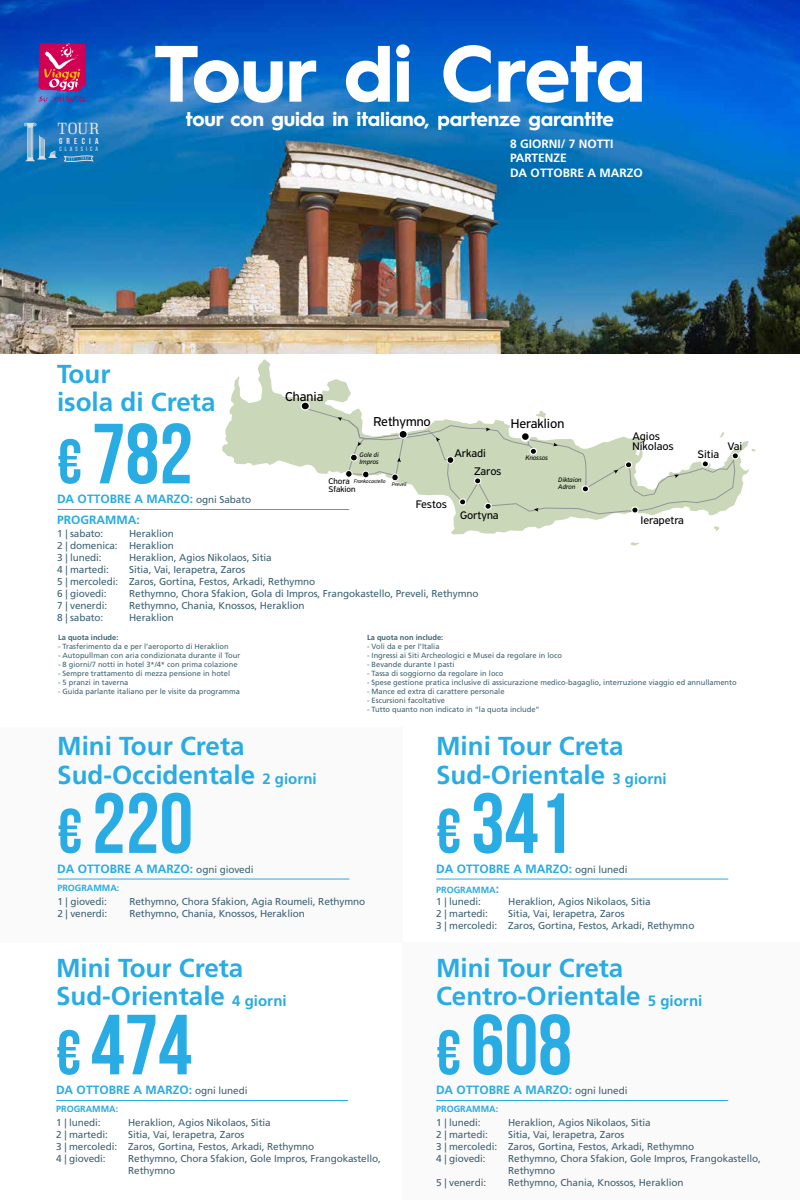
<style>
.page{position:relative;width:800px;height:1200px;background:#fff}
.page>*{position:absolute;margin:0;border:0;box-sizing:border-box;transform-origin:0 0}
.t1{font:700 85.1px "Bebas Neue";color:#29abe3}
.t2{font:700 80px "Hurme Geometric Sans 1";letter-spacing:-.01em;color:#fff}
.t3{font:700 26px/29px "Frutiger";color:#29abe3}
.t4{font:700 20px "Hurme Geometric Sans 1";letter-spacing:-.01em;color:#fff}
.t5{font:15.9px "Bodonitown";color:#edeced}
.t6{font:13.7px "PF Highway Sans Pro";color:#000}
.t7{font:700 12px "Frutiger";color:#29abe3}
.t8{font:700 12px/14.4px "Frutiger";color:#fff}
.t9{font:11.7px/10.8px "PF Highway Sans Pro";color:#000}
.t10{font:10px/12px "Frutiger";letter-spacing:-.01em;color:#3f6373}
.t11{font:700 9px "Frutiger";color:#29abe3}
.t12{font:8.8px/8.8px "PF Highway Sans Pro";color:#000}
.t13{font:700 8.6px "Bebas Neue";letter-spacing:.5em;color:#edeced}
.t14{font:7.5px "Frutiger";color:#3f6373}
.t15{font:700 7.5px "Frutiger";color:#3f6373}
.t16{font:italic 7px/6.7px "PF Highway Sans Pro";color:#000}
.t17{font:6.1px "Bebas Neue";letter-spacing:.5em;color:#edeced}
.t18{font:italic 5.5px "PF Highway Sans Pro";color:#000}
.s1{font-size:62.9px}
.s2{font-weight:700;font-size:12px;color:#29abe3}
.s3{font-size:15px}
.s4{font-weight:400;font-size:10px;color:#3f6373}
.s5{font-size:12px}
</style>
<div class="page">
<div style="left:402px;top:943px;width:398px;height:257px;background:#fafafa"></div>
<div style="left:0;top:728px;width:402px;height:215px;background:#fafafa"></div>
<svg style="left:222px;top:359px;width:527px;height:175px"></svg>
<svg style="left:714px;top:526px;width:5px;height:5px"></svg>
<svg style="left:631px;top:542px;width:8px;height:3px"></svg>
<svg style="left:301px;top:402px;width:438px;height:112px"></svg>
<img style="left:0;top:0;width:800px;height:354px">
<svg style="left:38px;top:43px;width:48px;height:59px;background:#b2397a"></svg>
<svg style="left:64px;top:154px;width:29px;height:8px"></svg>
<svg style="left:24px;top:123px;width:33px;height:38px"></svg>
<hr style="left:57px;top:509px;width:292px;height:1px;background:#29abe3">
<hr style="left:56px;top:1100px;width:292px;height:1px;background:#29abe3">
<hr style="left:436px;top:1100px;width:292px;height:1px;background:#29abe3">
<hr style="left:436px;top:879px;width:292px;height:1px;background:#29abe3">
<hr style="left:57px;top:879px;width:292px;height:1px;background:#29abe3">
<h3 class="t5" style="left:58px;top:119px;width:43px">TOUR</h3>
<p class="t13" style="left:59px;top:136px;width:41px">GRECIA</p>
<p class="t17" style="left:59px;top:146px;width:40px">CLASSICA</p>
<h2 class="t2" style="left:154px;top:18px;width:493px">Tour di Creta</h2>
<h3 class="t4" style="left:186px;top:105px;width:430px">tour con guida in italiano, partenze garantite</h3>
<p class="t8" style="left:510px;top:137px;width:134px">8 giorni/ 7 notti partenze<br>da ottobre a marzo</p>
<h3 class="t3" style="left:57px;top:359px;width:160px">Tour<br>isola di Creta</h3>
<h1 class="t1" style="left:57px;top:407px;width:137px"><span class="s1">€</span> 782</h1>
<p class="t7" style="left:57px;top:492px;width:100px">da ottobre A MAR</p>
<p class="t10" style="left:174px;top:494px;width:79px"><span class="s2">ZO:</span> ogni Sabato</p>
<p class="t7" style="left:57px;top:512px;width:84px">Programma:</p>
<p class="t10" style="left:57px;top:528px;width:118px;text-align:justify;text-indent:72px">Heraklion 2 | domenica: Heraklion 3 | lunedi:</p>
<p class="t10" style="left:57px;top:528px;width:48px">1 | sabato:</p>
<p class="t10" style="left:129px;top:552px;width:144px">Heraklion, Agios Nikolaos, Sitia</p>
<h3 class="t6" style="left:285px;top:388px;width:40px">Chania</h3>
<h3 class="t6" style="left:373px;top:413px;width:59px">Rethymno</h3>
<h3 class="t6" style="left:511px;top:416px;width:55px">Heraklion</h3>
<p class="t16" style="left:360px;top:451px;width:21px">Gole di<br>Impros</p>
<p class="t9" style="left:455px;top:448px;width:33px">Arkadi</p>
<p class="t16" style="left:525px;top:455px;width:24px">Knossos</p>
<p class="t12" style="left:329px;top:476px;width:28px">Chora<br>Sfakion</p>
<p class="t18" style="left:354px;top:478px;width:33px">Frankocastello</p>
<p class="t18" style="left:392px;top:481px;width:16px">Preveli</p>
<p class="t9" style="left:474px;top:466px;width:29px">Zaros</p>
<p class="t16" style="left:558px;top:476px;width:25px">Diktaion<br>Adron</p>
<p class="t9" style="left:416px;top:499px;width:33px">Festos</p>
<p class="t9" style="left:460px;top:509px;width:40px">Gortyna</p>
<p class="t10" style="left:57px;top:564px;width:53px">4 | martedi:</p>
<p class="t10" style="left:57px;top:564px;width:260px;text-indent:72px">Sitia, Vai, Ierapetra, Zaros<br>5 | mercoledi: Zaros, Gortina, Festos, Arkadi, Rethymno<br>6 | giovedi:</p>
<p class="t10" style="left:129px;top:588px;width:351px">Rethymno, Chora Sfakion, Gola di Impros, Frangokastello, Preveli, Rethymno</p>
<p class="t10" style="left:57px;top:600px;width:52px">7 | venerdi:</p>
<p class="t10" style="left:129px;top:600px;width:177px">Rethymno, Chania, Knossos, Heraklion</p>
<p class="t10" style="left:57px;top:612px;width:48px">8 | sabato:</p>
<p class="t10" style="left:129px;top:612px;width:46px">Heraklion</p>
<p class="t9" style="left:632px;top:430px;width:43px">Agios<br>Nikolaos</p>
<p class="t9" style="left:698px;top:449px;width:23px">Sitia</p>
<p class="t9" style="left:728px;top:441px;width:16px">Vai</p>
<p class="t9" style="left:641px;top:515px;width:45px">Ierapetra</p>
<p class="t15" style="left:58px;top:633px;width:62px">La quota include:</p>
<p class="t14" style="left:58px;top:642px;width:172px">- Trasferimento da e per l’aeroporto di Heraklion</p>
<p class="t14" style="left:58px;top:651px;width:184px">- Autopullman con aria condizionata durante il Tour</p>
<p class="t14" style="left:58px;top:660px;width:181px">- 8 giorni/7 notti in hotel 3*/4* con prima colazione</p>
<p class="t14" style="left:58px;top:669px;width:174px">- Sempre trattamento di mezza pensione in hotel</p>
<p class="t14" style="left:58px;top:678px;width:72px">- 5 pranzi in taverna</p>
<p class="t14" style="left:58px;top:687px;width:184px">- Guida parlante italiano per le visite da programma</p>
<h3 class="t3" style="left:57px;top:732px;width:261px">M ini Tour Creta<br>Sud-Occidentale <span class="s3">2 giorni</span></h3>
<h1 class="t1" style="left:57px;top:777px;width:137px"><span class="s1">€</span> 220</h1>
<p class="t7" style="left:57px;top:861px;width:100px">da ottobre A MAR</p>
<p class="t10" style="left:174px;top:863px;width:81px"><span class="s2">ZO:</span> ogni giovedi</p>
<p class="t11" style="left:57px;top:882px;width:63px">Programma:</p>
<p class="t15" style="left:367px;top:633px;width:78px">La quota non include:</p>
<p class="t14" style="left:367px;top:642px;width:74px">- Voli da e per l’Italia</p>
<p class="t14" style="left:367px;top:651px;width:197px">- Ingressi ai Siti Archeologici e Musei da regolare in loco</p>
<p class="t14" style="left:367px;top:660px;width:89px">- Bevande durante I pasti</p>
<p class="t14" style="left:367px;top:669px;width:138px">- Tassa di soggiorno da regolare in loco</p>
<p class="t14" style="left:367px;top:678px;width:371px">- Spese gestione pratica inclusive di assicurazione medico-bagaglio, interruzione viaggio ed annullamento</p>
<p class="t14" style="left:367px;top:687px;width:139px">- Mance ed extra di carattere personale</p>
<p class="t14" style="left:367px;top:696px;width:79px">- Escursioni facoltative</p>
<p class="t14" style="left:367px;top:705px;width:174px">- Tutto quanto non indicato in “la quota include”</p>
<h3 class="t3" style="left:436px;top:732px;width:232px">M ini Tour Creta<br>Sud-Orientale <span class="s3">3 giorni</span></h3>
<h1 class="t1" style="left:436px;top:777px;width:137px"><span class="s1">€</span> 341</h1>
<p class="t7" style="left:436px;top:861px;width:193px">da ottobre A marzo: <span class="s4">ogni lunedi</span></p>
<p class="t11" style="left:436px;top:885px;width:64px">Programma<span class="s5">:</span></p>
<p class="t10" style="left:57px;top:895px;width:51px">1 | giovedi:</p>
<p class="t10" style="left:129px;top:895px;width:237px">Rethymno, Chora Sfakion, Agia Roumeli, Rethymno</p>
<p class="t10" style="left:57px;top:907px;width:52px">2 | venerdi:</p>
<p class="t10" style="left:129px;top:907px;width:177px">Rethymno, Chania, Knossos, Heraklion</p>
<p class="t10" style="left:436px;top:895px;width:46px">1 | lunedi:</p>
<p class="t10" style="left:508px;top:895px;width:144px">Heraklion, Agios Nikolaos, Sitia</p>
<p class="t10" style="left:436px;top:907px;width:53px">2 | martedi:</p>
<p class="t10" style="left:436px;top:907px;width:260px;text-align:center">Sitia, Vai, Ierapetra, Zaros<br>3 | mercoledi: Zaros, Gortina, Festos, Arkadi, Rethymno</p>
<h3 class="t3" style="left:56px;top:953px;width:232px">M ini Tour Creta<br>Sud-Orientale <span class="s3">4 giorni</span></h3>
<h3 class="t3" style="left:436px;top:953px;width:268px">M ini Tour Creta<br>Centro-Orientale <span class="s3">5 giorni</span></h3>
<h1 class="t1" style="left:56px;top:998px;width:137px"><span class="s1">€</span> 474</h1>
<h1 class="t1" style="left:436px;top:998px;width:137px"><span class="s1">€</span> 608</h1>
<p class="t7" style="left:56px;top:1083px;width:193px">da ottobre A marzo: <span class="s4">ogni lunedi</span></p>
<p class="t7" style="left:436px;top:1083px;width:100px">da ottobre A MAR</p>
<p class="t10" style="left:553px;top:1085px;width:76px"><span class="s2">ZO:</span> ogni lunedi</p>
<p class="t11" style="left:56px;top:1104px;width:63px">Programma:</p>
<p class="t11" style="left:436px;top:1104px;width:63px">Programma:</p>
<p class="t10" style="left:56px;top:1117px;width:46px">1 | lunedi:</p>
<p class="t10" style="left:128px;top:1117px;width:144px">Heraklion, Agios Nikolaos, Sitia</p>
<p class="t10" style="left:56px;top:1129px;width:53px">2 | martedi:</p>
<p class="t10" style="left:56px;top:1129px;width:260px;text-indent:72px">Sitia, Vai, Ierapetra, Zaros<br>3 | mercoledi: Zaros, Gortina, Festos, Arkadi, Rethymno<br>4 | giovedi:</p>
<p class="t10" style="left:128px;top:1153px;width:254px">Rethymno, Chora Sfakion, Gole Impros, Frangokastello,<br>Rethymno</p>
<p class="t10" style="left:436px;top:1117px;width:46px">1 | lunedi:</p>
<p class="t10" style="left:508px;top:1117px;width:144px">Heraklion, Agios Nikolaos, Sitia</p>
<p class="t10" style="left:436px;top:1129px;width:53px">2 | martedi:</p>
<p class="t10" style="left:436px;top:1129px;width:260px;text-indent:72px">Sitia, Vai, Ierapetra, Zaros<br>3 | mercoledi: Zaros, Gortina, Festos, Arkadi, Rethymno<br>4 | giovedi:</p>
<p class="t10" style="left:508px;top:1153px;width:254px">Rethymno, Chora Sfakion, Gole Impros, Frangokastello,<br>Rethymno</p>
<p class="t10" style="left:436px;top:1177px;width:52px">5 | venerdi:</p>
<p class="t10" style="left:508px;top:1177px;width:177px">Rethymno, Chania, Knossos, Heraklion</p>
</div>
